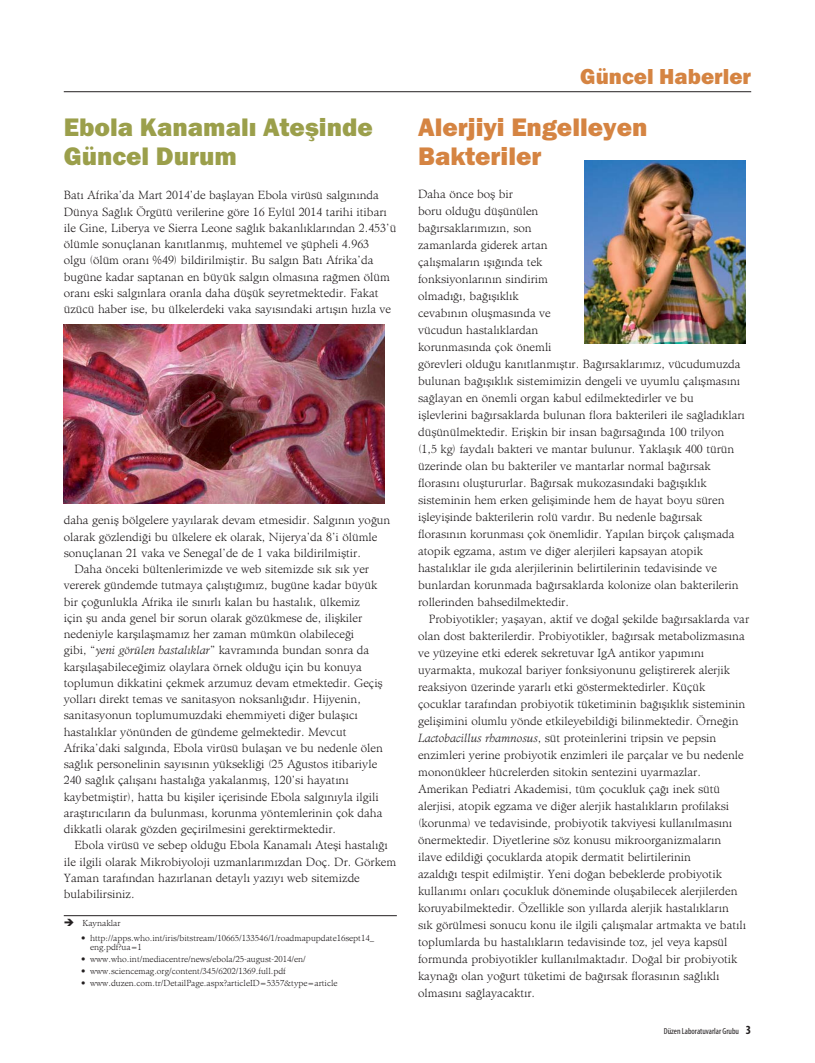
<style>
.page{position:relative;width:815px;height:1063px;background:#fff}
.page>*{position:absolute;margin:0;border:0;box-sizing:border-box;transform-origin:0 0}
.t1{font:800 26.25px/28.8px "Franklin Gothic";color:#9b9f4b}
.t2{font:800 26.25px/28.8px "Franklin Gothic";color:#d58442}
.t3{font:800 22.5px "Franklin Gothic";color:#d58442}
.t4{font:11.88px/17px "Admine";color:#231f20}
.t5{font:8.75px/8.5px "Admine";color:#231f20}
.t6{font:condensed 8.75px "Myriad Pro";color:#231f20}
.s1{font-weight:300;font-style:italic}
.s2{font-weight:700;font-size:12.5px}
</style>
<div class="page">
<hr style="left:64px;top:915px;width:333px;height:1px;background:#231f20">
<hr style="left:64px;top:91px;width:687px;height:1px;background:#231f20">
<img style="left:64px;top:324px;width:320px;height:179px">
<img style="left:585px;top:161px;width:160px;height:182px">
<h1 class="t1" style="left:64px;top:115px;width:311px">Ebola Kanamalı Ateşinde<br>Güncel Durum</h1>
<p class="t4" style="left:64px;top:189px;width:334px;line-height:16.2px">Batı Afrika’da Mart 2014’de başlayan Ebola virüsü salgınında Dünya Sağlık Örgütü verilerine göre 16 Eylül 2014 tarihi itibarı ile Gine, Liberya ve Sierra Leone sağlık bakanlıklarından 2.453’ü ölümle sonuçlanan kanıtlanmış, muhtemel ve şüpheli 4.963<br>olgu (ölüm oranı %49) bildirilmiştir. Bu salgın Batı Afrika’da bugüne kadar saptanan en büyük salgın olmasına rağmen ölüm oranı eski salgınlara oranla daha düşük seyretmektedir. Fakat üzücü haber ise, bu ülkelerdeki vaka sayısındaki artışın hızla ve</p>
<p class="t4" style="left:64px;top:513px;width:328px">daha geniş bölgelere yayılarak devam etmesidir. Salgının yoğun</p>
<p class="t4" style="left:64px;top:529px;width:315px">olarak gözlendiği bu ülkelere ek olarak, Nijerya’da 8’i ölümle</p>
<p class="t4" style="left:64px;top:546px;width:299px">sonuçlanan 21 vaka ve Senegal’de de 1 vaka bildirilmiştir.</p>
<p class="t4" style="left:74px;top:562px;width:296px">Daha önceki bültenlerimizde ve web sitemizde sık sık yer</p>
<p class="t4" style="left:64px;top:578px;width:315px">vererek gündemde tutmaya çalıştığımız, bugüne kadar büyük</p>
<p class="t4" style="left:64px;top:594px;width:298px">bir çoğunlukla Afrika ile sınırlı kalan bu hastalık, ülkemiz</p>
<p class="t4" style="left:64px;top:611px;width:300px">için şu anda genel bir sorun olarak gözükmese de, ilişkiler</p>
<p class="t4" style="left:64px;top:627px;width:292px">nedeniyle karşılaşmamız her zaman mümkün olabileceği</p>
<p class="t4" style="left:64px;top:643px;width:307px">gibi, “<span class="s1">yeni görülen hastalıklar</span>” kavramında bundan sonra da</p>
<p class="t4" style="left:64px;top:659px;width:300px">karşılaşabileceğimiz olaylara örnek olduğu için bu konuya</p>
<p class="t4" style="left:64px;top:676px;width:320px">toplumun dikkatini çekmek arzumuz devam etmektedir. Geçiş</p>
<p class="t4" style="left:64px;top:692px;width:299px">yolları direkt temas ve sanitasyon noksanlığıdır. Hijyenin,</p>
<p class="t4" style="left:64px;top:708px;width:296px">sanitasyonun toplumumuzdaki ehemmiyeti diğer bulaşıcı</p>
<p class="t4" style="left:64px;top:724px;width:284px">hastalıklar yönünden de gündeme gelmektedir. Mevcut</p>
<p class="t4" style="left:64px;top:741px;width:321px">Afrika’daki salgında, Ebola virüsü bulaşan ve bu nedenle ölen</p>
<p class="t4" style="left:64px;top:757px;width:315px">sağlık personelinin sayısının yüksekliği (25 Ağustos itibariyle</p>
<p class="t4" style="left:64px;top:773px;width:286px">240 sağlık çalışanı hastalığa yakalanmış, 120’si hayatını</p>
<p class="t4" style="left:64px;top:789px;width:316px">kaybetmiştir), hatta bu kişiler içerisinde Ebola salgınıyla ilgili</p>
<p class="t4" style="left:64px;top:806px;width:320px">araştırıcıların da bulunması, korunma yöntemlerinin çok daha</p>
<p class="t4" style="left:64px;top:822px;width:274px">dikkatli olarak gözden geçirilmesini gerektirmektedir.</p>
<p class="t4" style="left:74px;top:838px;width:315px">Ebola virüsü ve sebep olduğu Ebola Kanamalı Ateşi hastalığı</p>
<p class="t4" style="left:64px;top:854px;width:334px">ile ilgili olarak Mikrobiyoloji uzmanlarımızdan Doç. Dr. Görkem</p>
<p class="t4" style="left:64px;top:871px;width:297px">Yaman tarafından hazırlanan detaylı yazıyı web sitemizde</p>
<p class="t4" style="left:64px;top:887px;width:72px">bulabilirsiniz.</p>
<p class="t5" style="left:82px;top:920px;width:40px">Kaynaklar</p>
<p class="t5" style="left:90px;top:935px;width:286px;text-indent:-9px">• http://apps.who.int/iris/bitstream/10665/133546/1/roadmapupdate16sept14_ eng.pdf?ua=1</p>
<p class="t5" style="left:81px;top:955px;width:226px">• www.who.int/mediacentre/news/ebola/25-august-2014/en/</p>
<p class="t5" style="left:81px;top:967px;width:206px">• www.sciencemag.org/content/345/6202/1369.full.pdf</p>
<p class="t5" style="left:81px;top:980px;width:258px">• www.duzen.com.tr/DetailPage.aspx?articleID=5357&amp;type=article</p>
<h2 class="t3" style="left:580px;top:69px;width:172px">Güncel Haberler</h2>
<h1 class="t2" style="left:418px;top:115px;width:231px">Alerjiyi Engelleyen<br>Bakteriler</h1>
<p class="t4" style="left:418px;top:187px;width:328px">Daha önce boş bir<br>boru olduğu düşünülen<br>bağırsaklarımızın, son<br>zamanlarda giderek artan<br>çalışmaların ışığında tek<br>fonksiyonlarının sindirim<br>olmadığı, bağışıklık<br>cevabının oluşmasında ve<br>vücudun hastalıklardan<br>korunmasında çok önemli<br>görevleri olduğu kanıtlanmıştır. Bağırsaklarımız, vücudumuzda bulunan bağışıklık sistemimizin dengeli ve uyumlu çalışmasını sağlayan en önemli organ kabul edilmektedirler ve bu işlevlerini bağırsaklarda bulunan flora bakterileri ile sağladıkları düşünülmektedir. Erişkin bir insan bağırsağında 100 trilyon (1,5 kg) faydalı bakteri ve mantar bulunur. Yaklaşık 400 türün üzerinde olan bu bakteriler ve mantarlar normal bağırsak florasını oluştururlar. Bağırsak mukozasındaki bağışıklık sisteminin hem erken gelişiminde hem de hayat boyu süren işleyişinde bakterilerin rolü vardır. Bu nedenle bağırsak florasının korunması çok önemlidir. Yapılan birçok çalışmada atopik egzama, astım ve diğer alerjileri kapsayan atopik hastalıklar ile gıda alerjilerinin belirtilerinin tedavisinde ve bunlardan korunmada bağırsaklarda kolonize olan bakterilerin rollerinden bahsedilmektedir.</p>
<p class="t4" style="left:418px;top:612px;width:333px;text-indent:11px">Probiyotikler; yaşayan, aktif ve doğal şekilde bağırsaklarda var olan dost bakterilerdir. Probiyotikler, bağırsak metabolizmasına ve yüzeyine etki ederek sekretuvar IgA antikor yapımını uyarmakta, mukozal bariyer fonksiyonunu geliştirerek alerjik reaksiyon üzerinde yararlı etki göstermektedirler. Küçük çocuklar tarafından probiyotik tüketiminin bağışıklık sisteminin gelişimini olumlu yönde etkileyebildiği bilinmektedir. Örneğin <span class="s1">Lactobacillus rhamnosus</span>, süt proteinlerini tripsin ve pepsin enzimleri yerine probiyotik enzimleri ile parçalar ve bu nedenle mononükleer hücrelerden sitokin sentezini uyarmazlar.<br>Amerikan Pediatri Akademisi, tüm çocukluk çağı inek sütü alerjisi, atopik egzama ve diğer alerjik hastalıkların profilaksi (korunma) ve tedavisinde, probiyotik takviyesi kullanılmasını önermektedir. Diyetlerine söz konusu mikroorganizmaların<br>ilave edildiği çocuklarda atopik dermatit belirtilerinin<br>azaldığı tespit edilmiştir. Yeni doğan bebeklerde probiyotik kullanımı onları çocukluk döneminde oluşabilecek alerjilerden koruyabilmektedir. Özellikle son yıllarda alerjik hastalıkların<br>sık görülmesi sonucu konu ile ilgili çalışmalar artmakta ve batılı toplumlarda bu hastalıkların tedavisinde toz, jel veya kapsül formunda probiyotikler kullanılmaktadır. Doğal bir probiyotik kaynağı olan yoğurt tüketimi de bağırsak florasının sağlıklı olmasını sağlayacaktır.</p>
<p class="t6" style="left:664px;top:1028px;width:89px">Düzen Laboratuvarlar Grubu <span class="s2">3</span></p>
</div>
